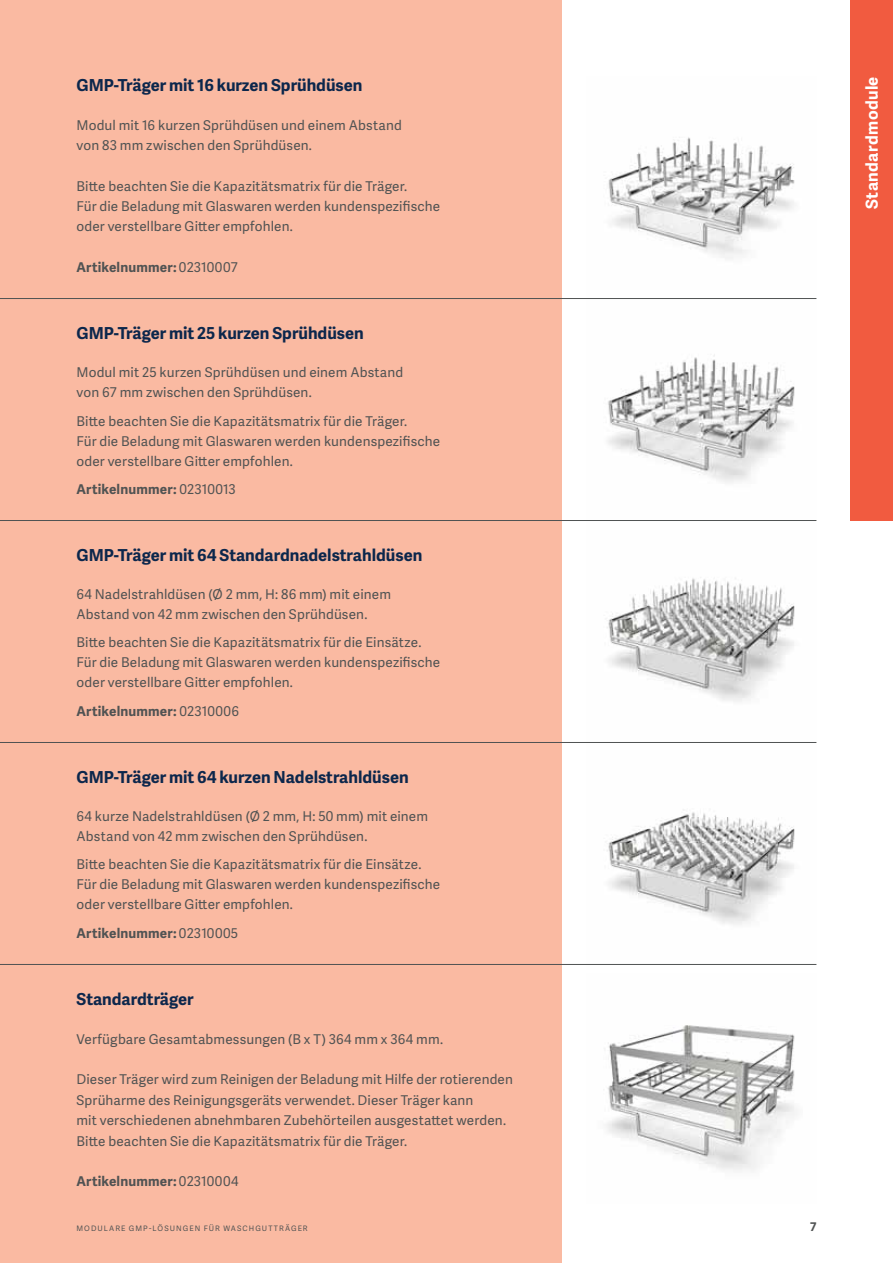
<style>
.page{position:relative;width:893px;height:1263px;background:#fff}
.page>*{position:absolute;margin:0;border:0;box-sizing:border-box;transform-origin:0 0}
.t1{font:700 16.5px "Adelle Sans";color:#0c274c}
.t2{font:700 16.5px "Adelle Sans";letter-spacing:.025em;color:#fff}
.t3{font:13.5px/20px "Adelle Sans";letter-spacing:.01em;color:#505353}
.t4{font:700 13.5px "Adelle Sans";letter-spacing:.01em;color:#505353}
.t5{font:700 12px "Adelle Sans";color:#505353}
.t6{font:7.5px "Adelle Sans";letter-spacing:.14em;color:#505353}
.s1{font-weight:400}
</style>
<div class="page">
<div style="left:0;top:0;width:561px;height:1263px;background:#fabaa2"></div>
<img style="left:606px;top:1025px;width:189px;height:146px">
<img style="left:607px;top:809px;width:188px;height:116px">
<img style="left:607px;top:578px;width:188px;height:124px">
<img style="left:608px;top:137px;width:187px;height:122px">
<img style="left:608px;top:354px;width:187px;height:129px">
<div style="left:850px;top:0;width:43px;height:520px;background:#f15b40"></div>
<hr style="left:0;top:298px;width:816px;height:1px;background:#505353">
<hr style="left:0;top:520px;width:816px;height:1px;background:#505353">
<hr style="left:0;top:742px;width:816px;height:1px;background:#505353">
<hr style="left:0;top:964px;width:816px;height:1px;background:#505353">
<p class="t1" style="left:77px;top:73px;width:287px">GMP-Träger mit 16 kurzen Sprühdüsen</p>
<p class="t3" style="left:77px;top:114px;width:327px">Modul mit 16 kurzen Sprühdüsen und einem Abstand von 83 mm zwischen den Sprühdüsen.</p>
<p class="t3" style="left:77px;top:175px;width:365px">Bitte beachten Sie die Kapazitätsmatrix für die Träger.<br>Für die Beladung mit Glaswaren werden kundenspezifische oder verstellbare Gitter empfohlen.</p>
<p class="t4" style="left:77px;top:257px;width:163px">Artikelnummer: <span class="s1">02310007</span></p>
<p class="t1" style="left:77px;top:321px;width:289px">GMP-Träger mit 25 kurzen Sprühdüsen</p>
<p class="t3" style="left:77px;top:362px;width:328px">Modul mit 25 kurzen Sprühdüsen und einem Abstand von 67 mm zwischen den Sprühdüsen.</p>
<p class="t3" style="left:77px;top:410px;width:365px">Bitte beachten Sie die Kapazitätsmatrix für die Träger.<br>Für die Beladung mit Glaswaren werden kundenspezifische oder verstellbare Gitter empfohlen.</p>
<p class="t4" style="left:77px;top:479px;width:161px">Artikelnummer: <span class="s1">02310013</span></p>
<p class="t1" style="left:77px;top:543px;width:347px">GMP-Träger mit 64 Standardnadelstrahldüsen</p>
<p class="t3" style="left:77px;top:584px;width:316px">64 Nadelstrahldüsen (Ø 2 mm, H: 86 mm) mit einem<br>Abstand von 42 mm zwischen den Sprühdüsen.</p>
<p class="t3" style="left:77px;top:632px;width:365px">Bitte beachten Sie die Kapazitätsmatrix für die Einsätze.<br>Für die Beladung mit Glaswaren werden kundenspezifische oder verstellbare Gitter empfohlen.</p>
<p class="t4" style="left:77px;top:701px;width:164px">Artikelnummer: <span class="s1">02310006</span></p>
<p class="t1" style="left:77px;top:765px;width:334px">GMP-Träger mit 64 kurzen Nadelstrahldüsen</p>
<p class="t3" style="left:77px;top:806px;width:353px">64 kurze Nadelstrahldüsen (Ø 2 mm, H: 50 mm) mit einem<br>Abstand von 42 mm zwischen den Sprühdüsen.</p>
<p class="t3" style="left:77px;top:854px;width:365px">Bitte beachten Sie die Kapazitätsmatrix für die Einsätze.<br>Für die Beladung mit Glaswaren werden kundenspezifische oder verstellbare Gitter empfohlen.</p>
<p class="t4" style="left:77px;top:923px;width:163px">Artikelnummer: <span class="s1">02310005</span></p>
<p class="t1" style="left:77px;top:987px;width:119px">Standardträger</p>
<p class="t3" style="left:77px;top:1028px;width:368px">Verfügbare Gesamtabmessungen (B x T) 364 mm x 364 mm.</p>
<p class="t3" style="left:77px;top:1069px;width:438px;line-height:20.4px">Dieser Träger wird zum Reinigen der Beladung mit H ilfe der rotierenden Sprüharme des Reinigungsgeräts verwendet. Dieser Träger kann<br>mit verschiedenen abnehmbaren Zubehörteilen ausgestattet werden.<br>Bitte beachten Sie die Kapazitätsmatrix für die Träger.</p>
<p class="t4" style="left:77px;top:1172px;width:163px">Artikelnummer: <span class="s1">02310004</span></p>
<p class="t6" style="left:77px;top:1223px;width:233px">Modulare GMP-Lösung en für Waschg utträg er</p>
<p class="t5" style="left:810px;top:1218px;width:8px">7</p>
<p class="t2" style="left:860px;top:209px;width:134px;rotate:-90deg">Standardmodule</p>
</div>
